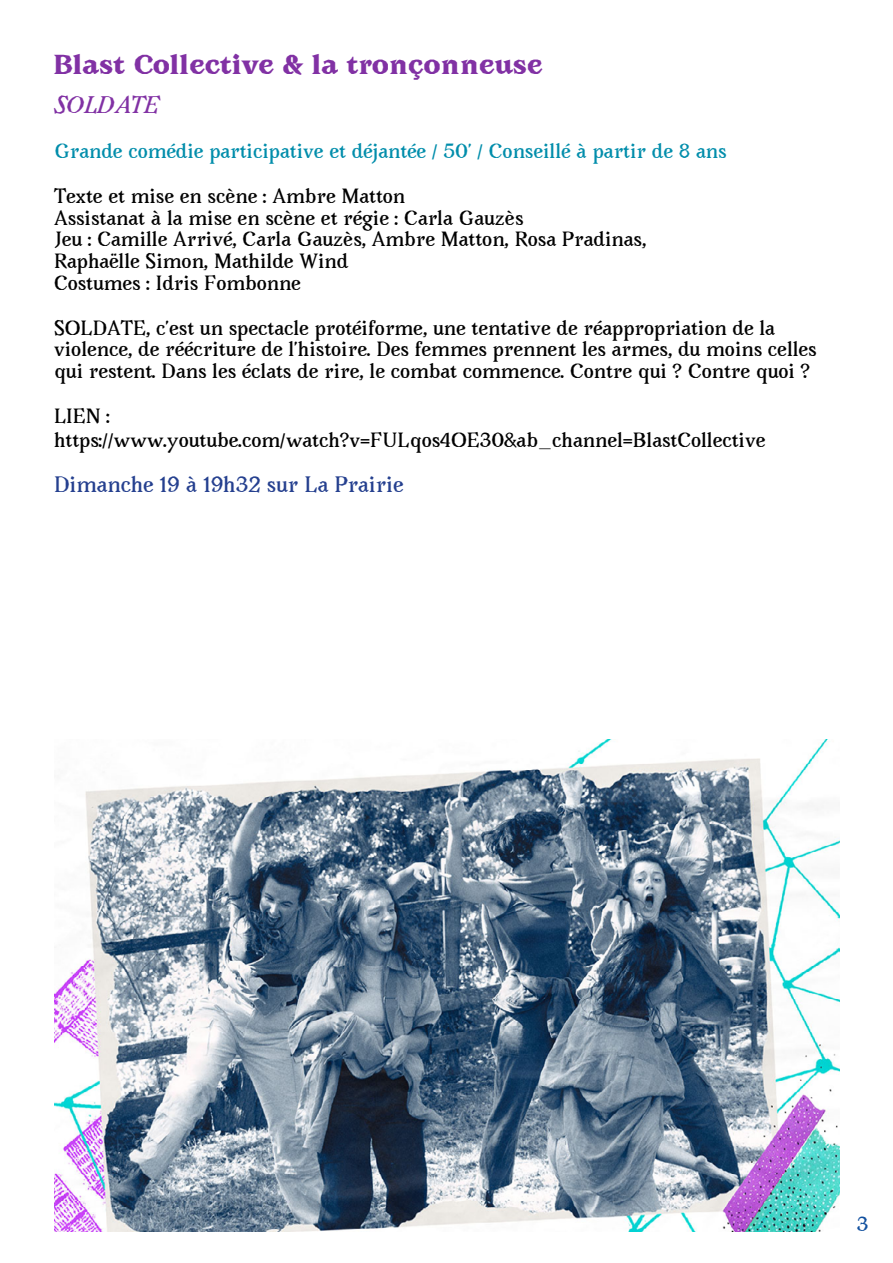
<style>
.page{position:relative;width:893px;height:1263px;background:#fff}
.page>*{position:absolute;margin:0;border:0;box-sizing:border-box;transform-origin:0 0}
.t1{font:900 24px "Avara";color:#8131a4}
.t2{font:italic 700 21px "Avara";color:#8131a4}
.t3{font:700 19.5px "Avara";color:#25408f}
.t4{font:700 18px/21.6px "Avara";color:#000}
.t5{font:700 18px "Avara";color:#008dab}
.t6{font:700 18px "Avara";color:#11509f}
</style>
<div class="page">
<img style="left:54px;top:740px;width:786px;height:492px">
<h1 class="t1" style="left:54px;top:47px;width:490px">Blast Collective &amp; la tronçonneuse</h1>
<p class="t2" style="left:54px;top:90px;width:106px">SOLDATE</p>
<p class="t5" style="left:54px;top:138px;width:674px">Grande comédie participative et déjantée / 50’ / Conseillé à partir de 8 ans</p>
<p class="t4" style="left:54px;top:186px;width:594px">Texte et mise en scène : Ambre Matton<br>Assistanat à la mise en scène et régie : Carla Gauzès<br>Jeu : Camille Arrivé, Carla Gauzès, Ambre Matton, Rosa Pradinas, Raphaëlle Simon, Mathilde Wind<br>Costumes : Idris Fombonne</p>
<p class="t4" style="left:54px;top:317px;width:764px">SOLDATE, c’est un spectacle protéiforme, une tentative de réappropriation de la violence, de réécriture de l’histoire. Des femmes prennent les armes, du moins celles qui restent. Dans les éclats de rire, le combat commence. Contre qui ? Contre quoi ?</p>
<p class="t4" style="left:54px;top:404px;width:713px;line-height:24px">LIEN : https://www.youtube.com/watch?v=FULqos4OE30&amp;ab_channel=BlastCollective</p>
<p class="t3" style="left:54px;top:470px;width:351px">Dimanche 19 à 19h32 sur La Prairie</p>
<p class="t6" style="left:857px;top:1211px;width:13px">3</p>
</div>
